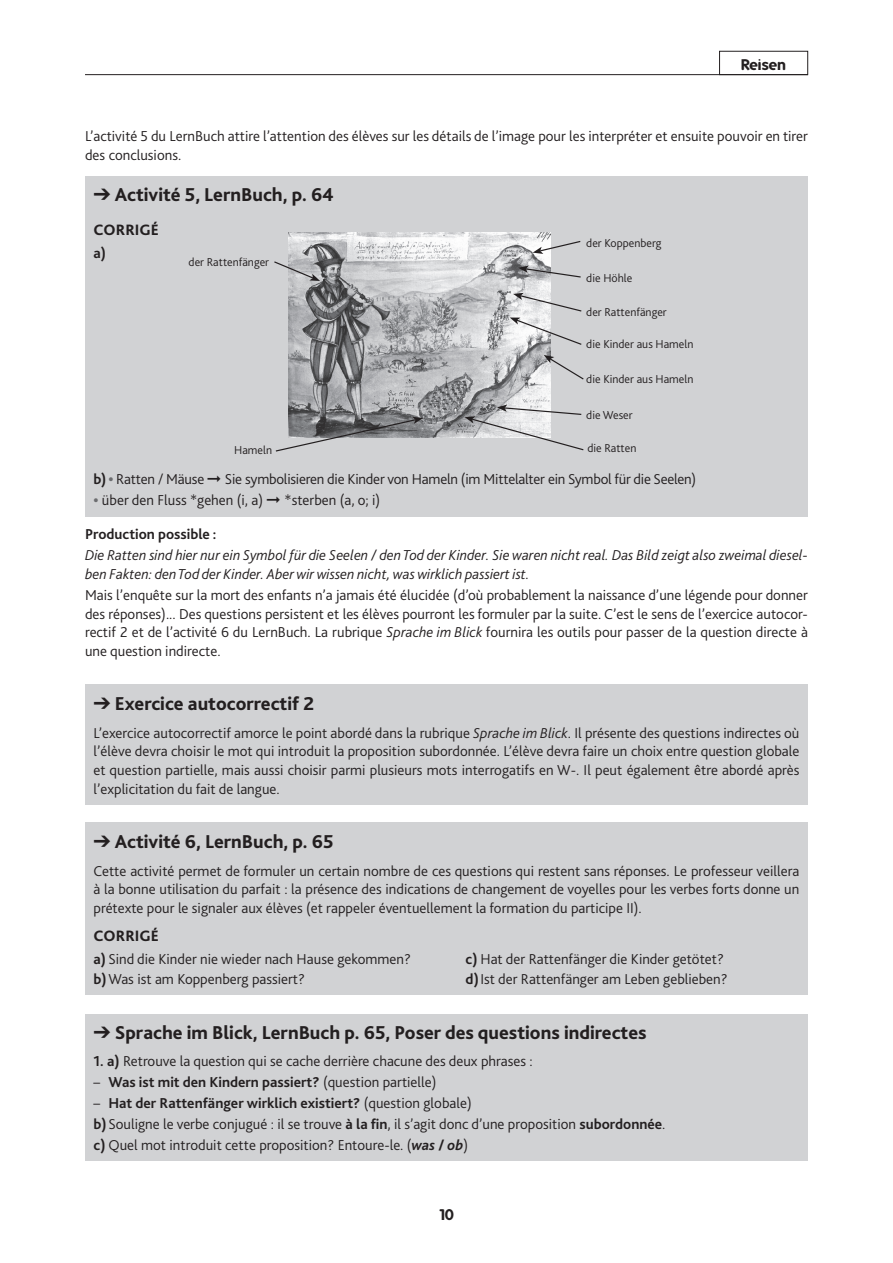
<style>
.page{position:relative;width:893px;height:1263px;background:#fff}
.page>*{position:absolute;margin:0;border:0;box-sizing:border-box;transform-origin:0 0}
.t1{font:800 19.5px "Bliss 2";color:#231f20}
.t2{font:800 15.75px "Bliss 2";color:#231f20}
.t3{font:300 15px/18.8px "Bliss 2";color:#231f20}
.t4{font:italic 300 15px/18.8px "Bliss 2";color:#231f20}
.t5{font:700 15px "Bliss 2";color:#231f20}
.t6{font:700 15px "Folks";color:#231f20}
.t7{font:300 12px "Bliss 2";color:#231f20}
.s1{font-weight:700}
.s2{font-weight:800;color:#6c6d70}
.s3{font-style:italic}
.s4{font-weight:300}
.s5{font-weight:700;font-style:italic}
</style>
<div class="page">
<div style="left:85px;top:176px;width:723px;height:341px;background:#d1d2d4"></div>
<div style="left:85px;top:685px;width:723px;height:120px;background:#d1d2d4"></div>
<div style="left:85px;top:823px;width:723px;height:172px;background:#d1d2d4"></div>
<div style="left:85px;top:1014px;width:723px;height:147px;background:#d1d2d4"></div>
<hr style="left:85px;top:74px;width:723px;height:1px;background:#231f20">
<img style="left:289px;top:232px;width:261px;height:205px">
<svg style="left:274px;top:260px;width:46px;height:21px"></svg>
<svg style="left:533px;top:240px;width:48px;height:14px"></svg>
<svg style="left:518px;top:266px;width:63px;height:12px"></svg>
<svg style="left:510px;top:293px;width:72px;height:53px"></svg>
<svg style="left:465px;top:404px;width:119px;height:47px"></svg>
<svg style="left:544px;top:355px;width:40px;height:26px"></svg>
<svg style="left:275px;top:417px;width:148px;height:35px"></svg>
<div style="left:719px;top:51px;width:89px;height:24px;border:1px solid #231f20"></div>
<p class="t6" style="left:741px;top:56px;width:46px">Reisen</p>
<p class="t3" style="left:85px;top:126px;width:724px">L’activité 5 du LernBuch attire l’attention des élèves sur les détails de l’image pour les interpréter et ensuite pouvoir en tirer des conclusions.</p>
<h1 class="t1" style="left:94px;top:183px;width:242px">➔ Activité 5, LernBuch, p. 64</h1>
<p class="t2" style="left:94px;top:220px;width:67px">CORRIGÉ</p>
<p class="t5" style="left:94px;top:244px;width:14px">a)</p>
<p class="t7" style="left:586px;top:236px;width:77px">der Koppenberg</p>
<p class="t7" style="left:189px;top:255px;width:82px">der Rattenfänger</p>
<p class="t7" style="left:586px;top:270px;width:47px">die Höhle</p>
<p class="t7" style="left:586px;top:305px;width:82px">der Rattenfänger</p>
<p class="t7" style="left:586px;top:337px;width:109px">die Kinder aus Hameln</p>
<p class="t7" style="left:586px;top:372px;width:109px">die Kinder aus Hameln</p>
<p class="t7" style="left:586px;top:408px;width:48px">die Weser</p>
<p class="t7" style="left:234px;top:443px;width:39px">Hameln</p>
<p class="t7" style="left:587px;top:441px;width:51px">die Ratten</p>
<p class="t3" style="left:94px;top:469px;width:604px"><span class="s1">b)</span><span class="s2">•</span> Ratten / Mäuse ➞ Sie symbolisieren die Kinder von Hameln (im Mittelalter ein Symbol für die Seelen)</p>
<p class="t3" style="left:94px;top:490px;width:288px"><span class="s2">•</span> über den Fluss *gehen (i, a) ➞ *sterben (a, o; i)</p>
<p class="t5" style="left:85px;top:525px;width:133px">Production possible :</p>
<p class="t4" style="left:85px;top:545px;width:724px">Die Ratten sind hier nur ein Symbol für die Seelen / den Tod der Kinder. Sie waren nicht real. Das Bild zeigt also zweimal diesel&shy;ben Fakten: den Tod der Kinder. Aber wir wissen nicht, was wirklich passiert ist.</p>
<p class="t3" style="left:85px;top:585px;width:724px;text-align:justify">Mais l’enquête sur la mort des enfants n’a jamais été élucidée (d’où probablement la naissance d’une légende pour donner des réponses)... Des questions persistent et les élèves pourront les formuler par la suite. C’est le sens de l’exercice autocor&shy;rectif 2 et de l’activité 6 du LernBuch. La rubrique <span class="s3">Sprache im Blick</span> fournira les outils pour passer de la question directe à une question indirecte.</p>
<h1 class="t1" style="left:94px;top:692px;width:222px">➔ Exercice autocorrectif 2</h1>
<p class="t3" style="left:94px;top:723px;width:707px;text-align:justify">L’exercice autocorrectif amorce le point abordé dans la rubrique <span class="s3">Sprache im Blick</span>. Il présente des questions indirectes où l’élève devra choisir le mot qui introduit la proposition subordonnée. L’élève devra faire un choix entre question globale et question partielle, mais aussi choisir parmi plusieurs mots interrogatifs en W-. Il peut également être abordé après l’explicitation du fait de langue.</p>
<h1 class="t1" style="left:94px;top:830px;width:241px">➔ Activité 6, LernBuch, p. 65</h1>
<p class="t3" style="left:94px;top:861px;width:707px;text-align:justify">Cette activité permet de formuler un certain nombre de ces questions qui restent sans réponses. Le professeur veillera à la bonne utilisation du parfait : la présence des indications de changement de voyelles pour les verbes forts donne un prétexte pour le signaler aux élèves (et rappeler éventuellement la formation du participe II).</p>
<p class="t2" style="left:94px;top:925px;width:67px">CORRIGÉ</p>
<p class="t3" style="left:94px;top:948px;width:319px;line-height:20.9px"><span class="s1">a)</span> Sind die Kinder nie wieder nach Hause gekommen? <span class="s1">b)</span>Was ist am Koppenberg passiert?</p>
<p class="t3" style="left:466px;top:948px;width:264px;line-height:20.9px"><span class="s1">c)</span> Hat der Rattenfänger die Kinder getötet? <span class="s1">d)</span>Ist der Rattenfänger am Leben geblieben?</p>
<h1 class="t1" style="left:94px;top:1020px;width:555px">➔ Sprache im Blick, LernBuch p. 65, Poser des questions indirectes</h1>
<p class="t3" style="left:94px;top:1051px;width:441px"><span class="s1">1. a)</span> Retrouve la question qui se cache derrière chacune des deux phrases :</p>
<p class="t5" style="left:94px;top:1073px;width:344px"><span class="s4">–</span> Was ist mit den Kindern passiert? <span class="s4">(question partielle)</span></p>
<p class="t3" style="left:94px;top:1092px;width:573px;line-height:20.9px">– <span class="s1">Hat der Rattenfänger wirklich existiert?</span> (question globale)<br><span class="s1">b)</span>Souligne le verbe conjugué : il se trouve <span class="s1">à la fin</span>, il s’agit donc d’une proposition <span class="s1">subordonnée</span>. <span class="s1">c)</span> Quel mot introduit cette proposition? Entoure-le. (<span class="s5">was</span> <span class="s1">/</span> <span class="s5">ob</span>)</p>
<p class="t6" style="left:439px;top:1205px;width:16px">10</p>
</div>
